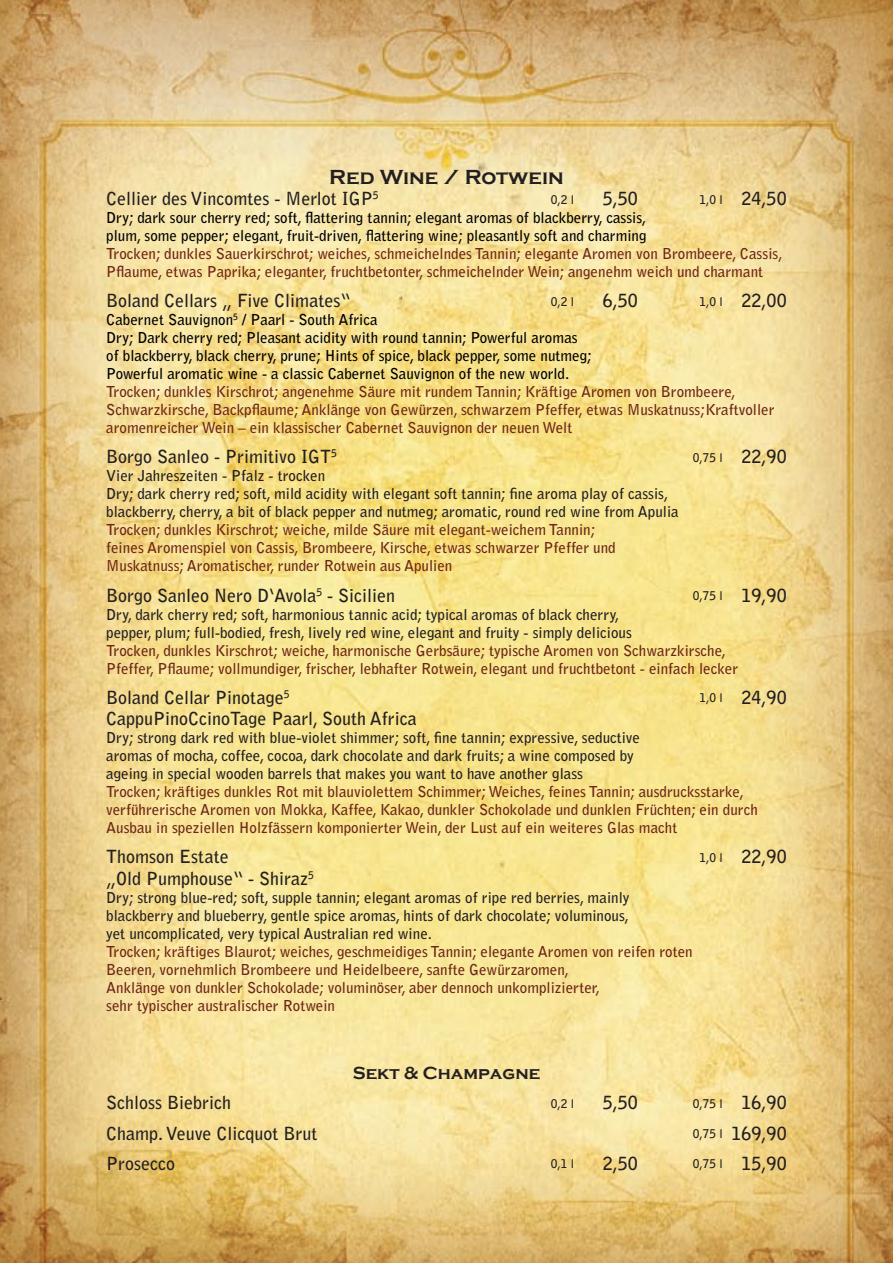
<style>
.page{position:relative;width:893px;height:1263px;background:#fff}
.page>*{position:absolute;margin:0;border:0;box-sizing:border-box;transform-origin:0 0}
.t1{font:700 21px "Copperplate Gothic";color:#231f20}
.t2{font:700 18px "Bell Gothic Std";color:#231f20}
.t3{font:700 18px "Copperplate Gothic";color:#231f20}
.t4{font:700 15px/18px "Bell Gothic Std";color:#6e2617}
.t5{font:700 15px/18px "Bell Gothic Std";color:#231f20}
.t6{font:700 15px/18px "Bell Gothic Std";color:#000002}
.t7{font:700 12px "Bell Gothic Std";color:#231f20}
.s1{font-size:12px}
.s2{font-size:18px}
</style>
<div class="page">
<img style="left:0;top:0;width:893px;height:1263px">
<svg style="left:771px;top:1204px;width:67px;height:59px"></svg>
<h1 class="t1" style="left:329px;top:165px;width:236px">Red Wine / Rotwein</h1>
<p class="t2" style="left:106px;top:188px;width:274px">Cellier des Vincomtes - Merlot IGP<sup>5</sup></p>
<p class="t7" style="left:551px;top:192px;width:25px">0,2 l</p>
<p class="t2" style="left:603px;top:188px;width:37px">5,50</p>
<p class="t2" style="left:700px;top:188px;width:89px"><span class="s1">1,0 l</span> 24,50</p>
<p class="t6" style="left:106px;top:209px;width:542px">Dry; dark sour cherry red; soft, flattering tannin; elegant aromas of blackberry, cassis, plum, some pepper; elegant, fruit-driven, flattering wine; pleasantly soft and charming</p>
<p class="t4" style="left:106px;top:245px;width:678px">Trocken; dunkles Sauerkirschrot; weiches, schmeichelndes Tannin; elegante Aromen von Brombeere, Cassis,<br>Pflaume, etwas Paprika; eleganter, fruchtbetonter, schmeichelnder Wein; angenehm weich und charmant</p>
<p class="t2" style="left:106px;top:290px;width:246px">Boland Cellars „ Five Climates“</p>
<p class="t7" style="left:551px;top:294px;width:25px">0,2 l</p>
<p class="t2" style="left:603px;top:290px;width:37px">6,50</p>
<p class="t2" style="left:700px;top:290px;width:89px"><span class="s1">1,0 l</span> 22,00</p>
<p class="t6" style="left:106px;top:311px;width:487px">Cabernet Sauvignon<sup>5</sup> / Paarl - South Africa<br>Dry; Dark cherry red; Pleasant acidity with round tannin; Powerful aromas of blackberry, black cherry, prune; Hints of spice, black pepper, some nutmeg; Powerful aromatic wine - a classic Cabernet Sauvignon of the new world.</p>
<p class="t4" style="left:106px;top:383px;width:670px">Trocken; dunkles Kirschrot; angenehme Säure mit rundem Tannin; Kräftige Aromen von Brombeere,<br>Schwarzkirsche, Backpflaume; Anklänge von Gewürzen, schwarzem Pfeffer, etwas Muskatnuss;Kraftvoller aromenreicher Wein – ein klassischer Cabernet Sauvignon der neuen Welt</p>
<p class="t2" style="left:106px;top:446px;width:232px">Borgo Sanleo - Primitivo IGT<sup>5</sup></p>
<p class="t7" style="left:693px;top:450px;width:95px">0,75 l <span class="s2">22,90</span></p>
<p class="t5" style="left:106px;top:467px;width:574px">Vier Jahreszeiten - Pfalz - trocken<br>Dry; dark cherry red; soft, mild acidity with elegant soft tannin; fine aroma play of cassis, blackberry, cherry, a bit of black pepper and nutmeg; aromatic, round red wine from Apulia</p>
<p class="t4" style="left:106px;top:521px;width:511px">Trocken; dunkles Kirschrot; weiche, milde Säure mit elegant-weichem Tannin; feines Aromenspiel von Cassis, Brombeere, Kirsche, etwas schwarzer Pfeffer und<br>Muskatnuss; Aromatischer, runder Rotwein aus Apulien</p>
<p class="t2" style="left:106px;top:584px;width:290px">Borgo Sanleo Nero D‘Avola<sup>5</sup> - Sicilien</p>
<p class="t7" style="left:693px;top:588px;width:95px">0,75 l <span class="s2">19,90</span></p>
<p class="t5" style="left:106px;top:605px;width:527px">Dry, dark cherry red; soft, harmonious tannic acid; typical aromas of black cherry, pepper, plum; full-bodied, fresh, lively red wine, elegant and fruity - simply delicious</p>
<p class="t4" style="left:106px;top:641px;width:633px">Trocken, dunkles Kirschrot; weiche, harmonische Gerbsäure; typische Aromen von Schwarzkirsche,<br>Pfeffer, Pflaume; vollmundiger, frischer, lebhafter Rotwein, elegant und fruchtbetont - einfach lecker</p>
<p class="t2" style="left:106px;top:686px;width:185px">Boland Cellar Pinotage<sup>5</sup></p>
<p class="t2" style="left:700px;top:686px;width:89px"><span class="s1">1,0 l</span> 24,90</p>
<p class="t2" style="left:106px;top:708px;width:312px">CappuPinoCcinoTage Paarl, South Africa</p>
<p class="t5" style="left:106px;top:729px;width:535px">Dry; strong dark red with blue-violet shimmer; soft, fine tannin; expressive, seductive aromas of mocha, coffee, cocoa, dark chocolate and dark fruits; a wine composed by ageing in special wooden barrels that makes you want to have another glass</p>
<p class="t4" style="left:106px;top:783px;width:653px">Trocken; kräftiges dunkles Rot mit blauviolettem Schimmer; Weiches, feines Tannin; ausdrucksstarke, verführerische Aromen von Mokka, Kaffee, Kakao, dunkler Schokolade und dunklen Früchten; ein durch<br>Ausbau in speziellen Holzfässern komponierter Wein, der Lust auf ein weiteres Glas macht</p>
<p class="t2" style="left:106px;top:846px;width:124px">Thomson Estate</p>
<p class="t2" style="left:700px;top:846px;width:89px"><span class="s1">1,0 l</span> 22,90</p>
<p class="t2" style="left:106px;top:867px;width:209px">„Old Pumphouse“ - Shiraz<sup>5</sup></p>
<p class="t5" style="left:106px;top:888px;width:525px;text-align:justify">Dry; strong blue-red; soft, supple tannin; elegant aromas of ripe red berries, mainly blackberry and blueberry, gentle spice aromas, hints of dark chocolate; voluminous, yet uncomplicated, very typical Australian red wine.</p>
<p class="t4" style="left:106px;top:942px;width:588px">Trocken; kräftiges Blaurot; weiches, geschmeidiges Tannin; elegante Aromen von reifen roten Beeren, vornehmlich Brombeere und Heidelbeere, sanfte Gewürzaromen,<br>Anklänge von dunkler Schokolade; voluminöser, aber dennoch unkomplizierter,<br>sehr typischer australischer Rotwein</p>
<p class="t3" style="left:353px;top:1063px;width:189px">Sekt &amp; Champagne</p>
<p class="t2" style="left:106px;top:1092px;width:126px">Schloss Biebrich</p>
<p class="t7" style="left:551px;top:1096px;width:25px">0,2 l</p>
<p class="t2" style="left:603px;top:1092px;width:37px">5,50</p>
<p class="t7" style="left:693px;top:1096px;width:95px">0,75 l <span class="s2">16,90</span></p>
<p class="t2" style="left:106px;top:1122px;width:213px">Champ. Veuve Clicquot Brut</p>
<p class="t2" style="left:693px;top:1122px;width:95px"><span class="s1">0,75 l</span> 169,90</p>
<p class="t2" style="left:106px;top:1152px;width:70px">Prosecco</p>
<p class="t7" style="left:551px;top:1156px;width:25px">0,1 l</p>
<p class="t2" style="left:603px;top:1152px;width:37px">2,50</p>
<p class="t7" style="left:693px;top:1156px;width:95px">0,75 l <span class="s2">15,90</span></p>
</div>
